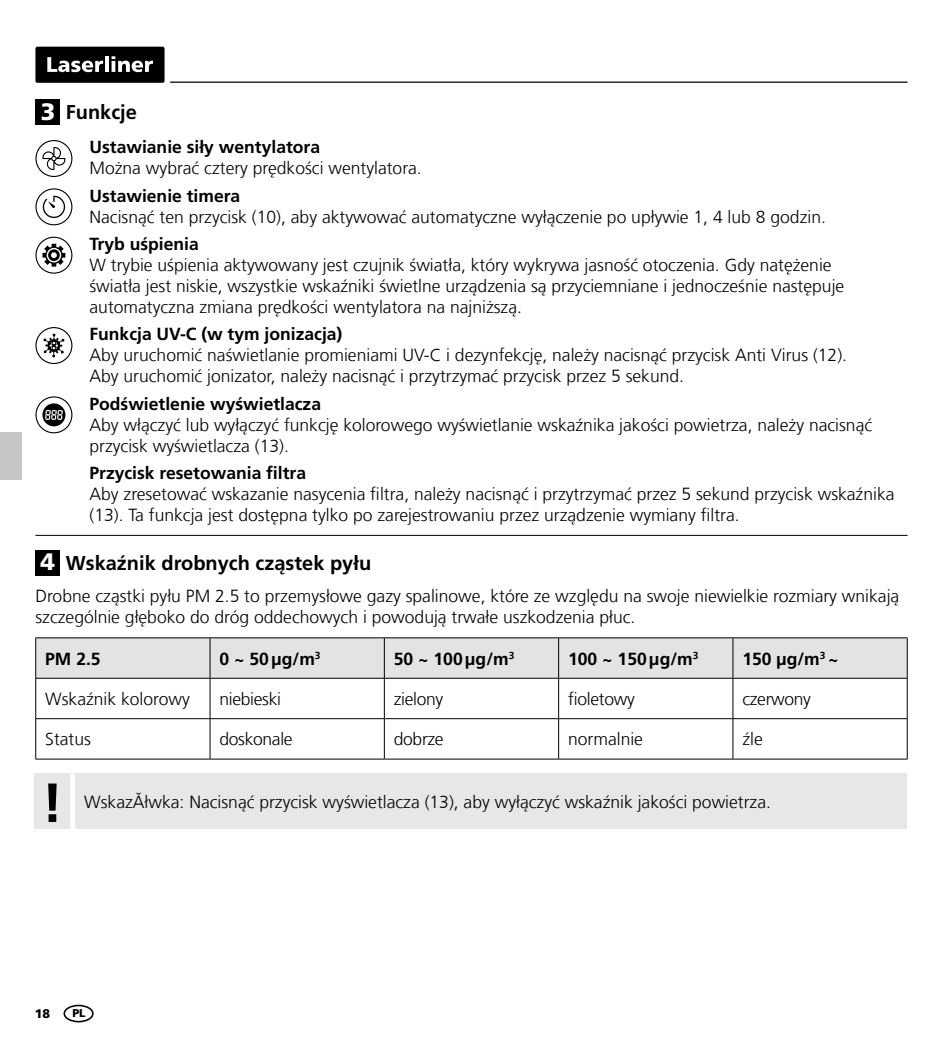
<style>
.page{position:relative;width:943px;height:1053px;background:#fff}
.page>*{position:absolute;margin:0;border:0;box-sizing:border-box;transform-origin:0 0}
.t1{font:700 55px "Frutiger LT Com";color:#000}
.t2{font:900 23.75px "Frutiger LT Com";color:#fff}
.t3{font:700 20px "Frutiger LT Com";color:#000}
.t4{font:300 17.5px/21px "Frutiger LT Com";color:#000}
.t5{font:700 17.5px "Frutiger LT Com";color:#000}
.t6{font:300 17.5px "Frutiger LT Com";letter-spacing:-.02em;color:#000}
.t7{font:900 12.5px "Frutiger LT Com";color:#000}
.t8{font:900 11.25px "Frutiger LT Com";color:#000}
.s1{font-weight:900;font-size:23.75px;color:#fff}
</style>
<div class="page">
<hr style="left:170px;top:81px;width:737px;height:2px;background:#000">
<div style="left:35px;top:47px;width:129px;height:36px;background:#000;border-radius:2px"></div>
<svg style="left:47px;top:57px;width:56px;height:15px"></svg>
<hr style="left:105px;top:56px;width:4px;height:16px;background:#fff">
<svg style="left:112px;top:56px;width:41px;height:16px"></svg>
<svg style="left:35px;top:188px;width:37px;height:37px"></svg>
<svg style="left:35px;top:237px;width:37px;height:37px"></svg>
<svg style="left:35px;top:140px;width:37px;height:37px"></svg>
<svg style="left:35px;top:396px;width:37px;height:37px"></svg>
<svg style="left:35px;top:327px;width:37px;height:37px"></svg>
<div style="left:35px;top:99px;width:25px;height:26px;background:#000"></div>
<div style="left:35px;top:550px;width:25px;height:25px;background:#000"></div>
<div style="left:36px;top:638px;width:870px;height:39px;background:#e3e3e3"></div>
<hr style="left:35px;top:637px;width:175px;height:1px;background:#000">
<hr style="left:35px;top:638px;width:1px;height:40px;background:#000">
<hr style="left:210px;top:637px;width:174px;height:1px;background:#000">
<hr style="left:210px;top:638px;width:1px;height:40px;background:#000">
<hr style="left:384px;top:637px;width:174px;height:1px;background:#000">
<hr style="left:384px;top:638px;width:1px;height:40px;background:#000">
<hr style="left:558px;top:637px;width:175px;height:1px;background:#000">
<hr style="left:558px;top:638px;width:1px;height:40px;background:#000">
<hr style="left:733px;top:637px;width:174px;height:1px;background:#000">
<hr style="left:732px;top:638px;width:1px;height:40px;background:#000">
<hr style="left:906px;top:638px;width:1px;height:40px;background:#000">
<hr style="left:35px;top:677px;width:175px;height:1px;background:#000">
<hr style="left:35px;top:678px;width:1px;height:40px;background:#000">
<hr style="left:210px;top:677px;width:174px;height:1px;background:#000">
<hr style="left:210px;top:678px;width:1px;height:40px;background:#000">
<hr style="left:384px;top:677px;width:174px;height:1px;background:#000">
<hr style="left:384px;top:678px;width:1px;height:40px;background:#000">
<hr style="left:558px;top:677px;width:175px;height:1px;background:#000">
<hr style="left:558px;top:678px;width:1px;height:40px;background:#000">
<hr style="left:733px;top:677px;width:174px;height:1px;background:#000">
<hr style="left:732px;top:678px;width:1px;height:40px;background:#000">
<hr style="left:906px;top:678px;width:1px;height:40px;background:#000">
<hr style="left:35px;top:718px;width:175px;height:1px;background:#000">
<hr style="left:35px;top:719px;width:1px;height:39px;background:#000">
<hr style="left:210px;top:718px;width:174px;height:1px;background:#000">
<hr style="left:210px;top:719px;width:1px;height:39px;background:#000">
<hr style="left:384px;top:718px;width:174px;height:1px;background:#000">
<hr style="left:384px;top:719px;width:1px;height:39px;background:#000">
<hr style="left:558px;top:718px;width:175px;height:1px;background:#000">
<hr style="left:558px;top:719px;width:1px;height:39px;background:#000">
<hr style="left:733px;top:718px;width:174px;height:1px;background:#000">
<hr style="left:732px;top:719px;width:1px;height:39px;background:#000">
<hr style="left:906px;top:719px;width:1px;height:39px;background:#000">
<hr style="left:35px;top:758px;width:175px;height:1px;background:#000">
<hr style="left:210px;top:758px;width:174px;height:1px;background:#000">
<hr style="left:384px;top:758px;width:174px;height:1px;background:#000">
<hr style="left:558px;top:758px;width:175px;height:1px;background:#000">
<hr style="left:733px;top:758px;width:174px;height:1px;background:#000">
<hr style="left:35px;top:535px;width:872px;height:1px;background:#000">
<div style="left:35px;top:773px;width:871px;height:56px;background:#e7e7e7"></div>
<div style="left:70px;top:773px;width:5px;height:56px;background:#fff"></div>
<div style="left:63px;top:1004px;width:31px;height:18px;border:2px solid #000;border-radius:50%"></div>
<div style="left:0;top:432px;width:21px;height:48px;background:#c5c6c6"></div>
<h2 class="t2" style="left:41px;top:97px;width:16px">3</h2>
<p class="t3" style="left:66px;top:100px;width:73px">Funkcje</p>
<p class="t5" style="left:89px;top:137px;width:232px">Ustawianie siły wentylatora</p>
<p class="t4" style="left:89px;top:158px;width:334px">Można wybrać cztery prędkości wentylatora.</p>
<p class="t5" style="left:89px;top:185px;width:152px">Ustawienie timera</p>
<p class="t4" style="left:89px;top:206px;width:738px">Nacisnąć ten przycisk (10), aby aktywować automatyczne wyłączenie po upływie 1, 4 lub 8 godzin.</p>
<p class="t5" style="left:89px;top:233px;width:111px">Tryb uśpienia</p>
<p class="t4" style="left:89px;top:254px;width:756px">W trybie uśpienia aktywowany jest czujnik światła, który wykrywa jasność otoczenia. Gdy natężenie światła jest niskie, wszystkie wskaźniki świetlne urządzenia są przyciemniane i jednocześnie następuje automatyczna zmiana prędkości wentylatora na najniższą.</p>
<p class="t5" style="left:89px;top:324px;width:254px">Funkcja UV-C (w tym jonizacja)</p>
<p class="t4" style="left:89px;top:345px;width:759px">Aby uruchomić naświetlanie promieniami UV-C i dezynfekcję, należy nacisnąć przycisk Anti Virus (12).<br>Aby uruchomić jonizator, należy nacisnąć i przytrzymać przycisk przez 5 sekund.</p>
<p class="t5" style="left:89px;top:393px;width:233px">Podświetlenie wyświetlacza</p>
<p class="t4" style="left:89px;top:414px;width:784px">Aby włączyć lub wyłączyć funkcję kolorowego wyświetlanie wskaźnika jakości powietrza, należy nacisnąć przycisk wyświetlacza (13).</p>
<p class="t5" style="left:89px;top:462px;width:218px">Przycisk resetowania filtra</p>
<p class="t4" style="left:89px;top:483px;width:806px">Aby zresetować wskazanie nasycenia filtra, należy nacisnąć i przytrzymać przez 5 sekund przycisk wskaźnika (13). Ta funkcja jest dostępna tylko po zarejestrowaniu przez urządzenie wymiany filtra.</p>
<p class="t3" style="left:40px;top:550px;width:332px"><span class="s1">4</span> Wskaźnik drobnych cząstek pyłu</p>
<p class="t4" style="left:35px;top:586px;width:865px">Drobne cząstki pyłu PM 2.5 to przemysłowe gazy spalinowe, które ze względu na swoje niewielkie rozmiary wnikają szczególnie głęboko do dróg oddechowych i powodują trwałe uszkodzenia płuc.</p>
<p class="t5" style="left:45px;top:648px;width:57px">PM 2.5</p>
<p class="t5" style="left:219px;top:648px;width:103px">0 ~ 50μg/m<sup>3</sup></p>
<p class="t5" style="left:394px;top:648px;width:122px">50 ~ 100μg/m<sup>3</sup></p>
<p class="t5" style="left:568px;top:648px;width:132px">100 ~ 150μg/m<sup>3</sup></p>
<p class="t5" style="left:742px;top:648px;width:98px">150 μg/m<sup>3</sup> ~</p>
<p class="t4" style="left:45px;top:688px;width:146px">Wskaźnik kolorowy</p>
<p class="t6" style="left:219px;top:688px;width:63px">niebieski</p>
<p class="t6" style="left:394px;top:688px;width:51px">zielony</p>
<p class="t6" style="left:568px;top:688px;width:68px">fioletowy</p>
<p class="t6" style="left:742px;top:688px;width:70px">czerwony</p>
<p class="t4" style="left:45px;top:729px;width:47px">Status</p>
<p class="t6" style="left:219px;top:729px;width:75px">doskonale</p>
<p class="t4" style="left:394px;top:729px;width:51px">dobrze</p>
<p class="t4" style="left:568px;top:729px;width:76px">normalnie</p>
<p class="t4" style="left:742px;top:729px;width:22px">źle</p>
<h1 class="t1" style="left:42px;top:770px;width:23px">!</h1>
<p class="t4" style="left:84px;top:791px;width:688px">WskazĂłwka: Nacisnąć przycisk wyświetlacza (13), aby wyłączyć wskaźnik jakości powietrza.</p>
<p class="t7" style="left:35px;top:1005px;width:17px">18</p>
<p class="t8" style="left:72px;top:1006px;width:15px">PL</p>
</div>
